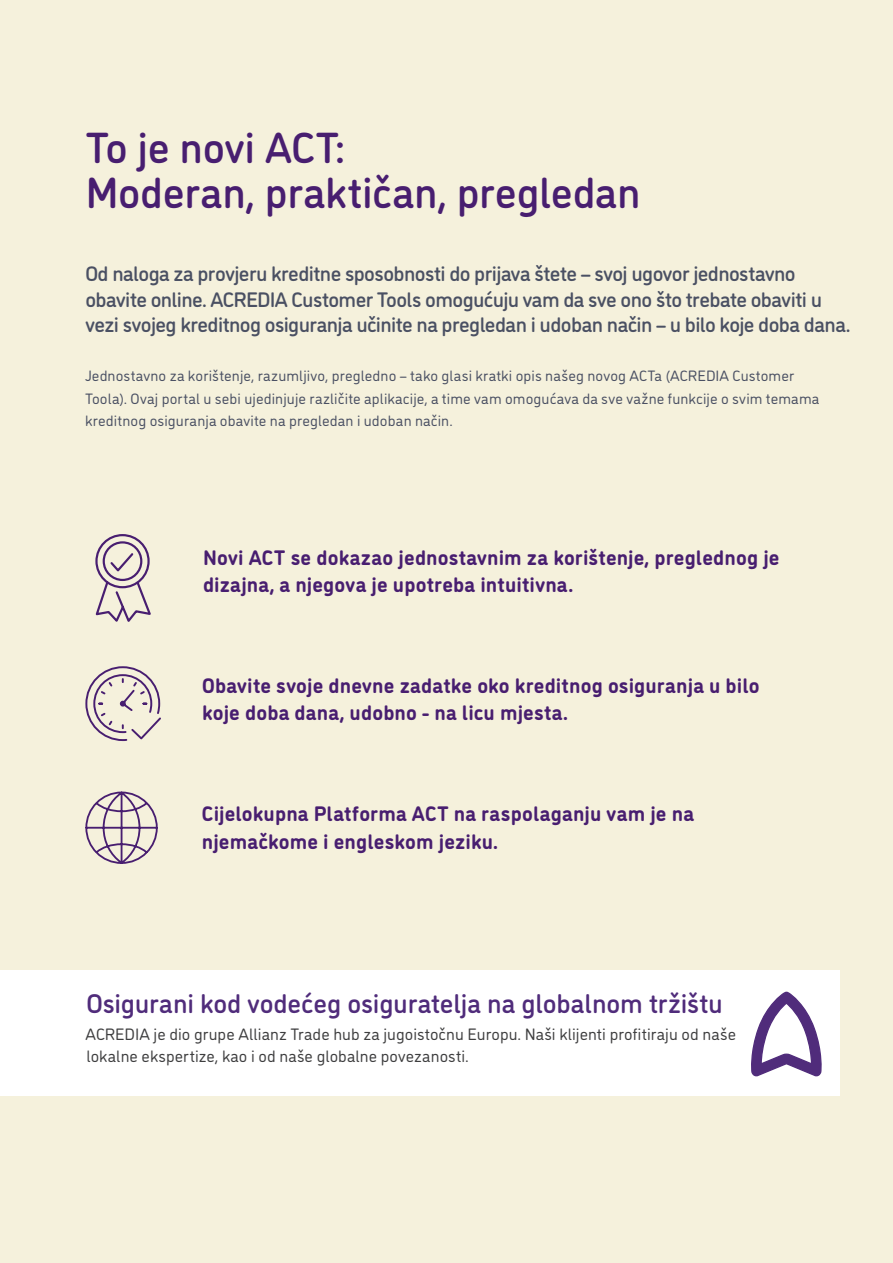
<style>
.page{position:relative;width:893px;height:1263px;background:#f5f1dc}
.page>*{position:absolute;margin:0;border:0;box-sizing:border-box;transform-origin:0 0}
.t1{font:500 43.5px "DI Nosaur";letter-spacing:-.005em;color:#481e70}
.Zwischen-Headline_gr{font:500 27px "DI Nosaur";letter-spacing:-.005em;color:#502c7b}
.Vorteile_ACT_p2{font:700 21px/27.3px "DI Nosaur";letter-spacing:.005em;color:#481e70}
.t2{font:500 21px/25.5px "DI Nosaur";letter-spacing:-.03em;color:#4a5063}
.t3{font:16.5px/22.5px "DI Nosaur";letter-spacing:.005em;color:#3e3e3f}
.t4{font:15px/22.5px "DI Nosaur";letter-spacing:.01em;color:#4a5063}
</style>
<div class="page">
<svg style="left:95px;top:534px;width:56px;height:88px"></svg>
<svg style="left:85px;top:666px;width:76px;height:75px"></svg>
<svg style="left:85px;top:791px;width:73px;height:73px"></svg>
<div style="left:0;top:971px;width:840px;height:125px;background:#fff"></div>
<svg style="left:751px;top:991px;width:71px;height:86px"></svg>
<p class="t1" style="left:85px;top:116px;width:261px">To je novi ACT:</p>
<p class="t1" style="left:85px;top:161px;width:557px">Moderan, praktičan, pregledan</p>
<p class="t2" style="left:85px;top:260px;width:766px">Od naloga za provjeru kreditne sposobnosti do prijava štete – svoj ugovor jednostavno obavite online. ACREDIA Customer Tools omogućuju vam da sve ono što trebate obaviti u vezi svojeg kreditnog osiguranja učinite na pregledan i udoban način – u bilo koje doba dana.</p>
<p class="t4" style="left:85px;top:364px;width:736px">Jednostavno za korištenje, razumljivo, pregledno – tako glasi kratki opis našeg novog ACTa (ACREDIA Customer<br>Toola). Ovaj portal u sebi ujedinjuje različite aplikacije, a time vam omogućava da sve važne funkcije o svim temama kreditnog osiguranja obavite na pregledan i udoban način.</p>
<p class="Vorteile_ACT_p2" style="left:203px;top:542px;width:578px">Novi ACT se dokazao jednostavnim za korištenje, preglednog je dizajna, a njegova je upotreba intuitivna.</p>
<p class="Vorteile_ACT_p2" style="left:202px;top:670px;width:559px">Obavite svoje dnevne zadatke oko kreditnog osiguranja u bilo koje doba dana, udobno - na licu mjesta.</p>
<p class="Vorteile_ACT_p2" style="left:202px;top:798px;width:494px">Cijelokupna Platforma ACT na raspolaganju vam je na njemačkome i engleskom jeziku.</p>
<p class="Zwischen-Headline_gr" style="left:86px;top:984px;width:638px">Osigurani kod vodećeg osiguratelja na globalnom tržištu</p>
<p class="t3" style="left:86px;top:1022px;width:652px">ACREDIA je dio grupe Allianz Trade hub za jugoistočnu Europu. Naši klijenti profitiraju od naše lokalne ekspertize, kao i od naše globalne povezanosti.</p>
</div>
